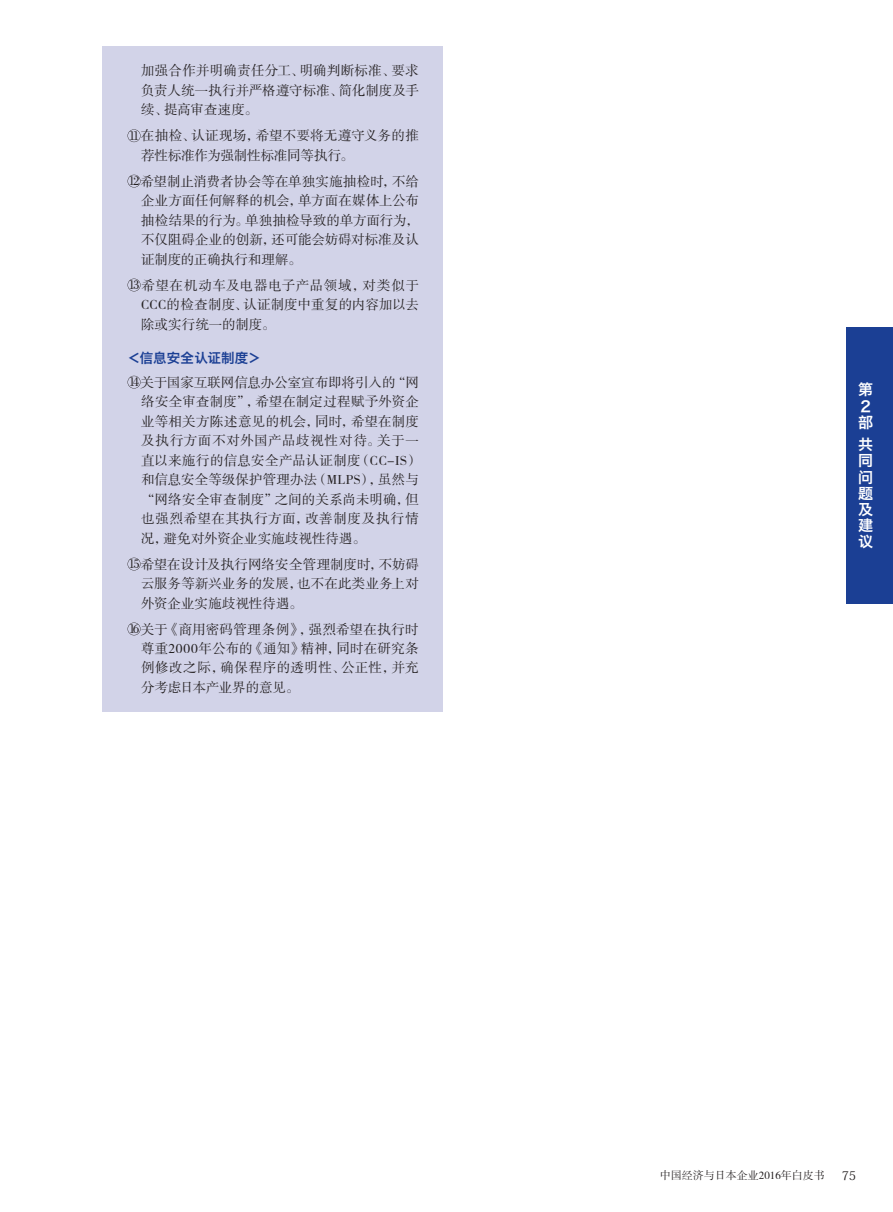
<style>
.page{position:relative;width:893px;height:1212px;background:#fff}
.page>*{position:absolute;margin:0;border:0;box-sizing:border-box;transform-origin:0 0}
.t1{font:15px/16.2px "Hiragino Sans GB W6";color:#fff}
.t2{font:13.5px/19.5px "FZSSK GBK1 0";letter-spacing:.01em;color:#231f20;text-align:justify}
.t3{font:13.5px "Hiragino Sans GB W6";letter-spacing:.01em;color:#1b3f94}
.t4{font:12px "Koz Min Pr 6 N";color:#231f20}
.t5{font:10.95px "FZSSK GBK1 0";color:#231f20}
.s1{font-family:"Bodoni BT"}
</style>
<div class="page">
<div style="left:102px;top:47px;width:340px;height:665px;background:#d2d3e8"></div>
<div style="left:846px;top:327px;width:47px;height:277px;background:#1b3f94"></div>
<svg style="left:128px;top:129px;width:13px;height:13px"></svg>
<svg style="left:128px;top:175px;width:13px;height:13px"></svg>
<svg style="left:128px;top:279px;width:13px;height:12px"></svg>
<svg style="left:128px;top:376px;width:13px;height:13px"></svg>
<svg style="left:128px;top:558px;width:13px;height:12px"></svg>
<svg style="left:128px;top:622px;width:13px;height:13px"></svg>
<p class="t2" style="left:141px;top:62px;width:279px">加强合作并明确责任分工、明确判断标准、要求负责人统一执行并严格遵守标准、简化制度及手续、提高审查速度。</p>
<p class="t2" style="left:141px;top:127px;width:279px;text-indent:-12px"><span class="s1">11</span>在抽检、认证现场，希望不要将无遵守义务的推荐性标准作为强制性标准同等执行。</p>
<p class="t2" style="left:141px;top:172px;width:279px;text-indent:-12px"><span class="s1">12</span>希望制止消费者协会等在单独实施抽检时，不给企业方面任何解释的机会，单方面在媒体上公布抽检结果的行为。单独抽检导致的单方面行为，不仅阻碍企业的创新，还可能会妨碍对标准及认证制度的正确执行和理解。</p>
<p class="t2" style="left:141px;top:276px;width:279px;text-indent:-12px"><span class="s1">13</span>希望在机动车及电器电子产品领域，对类似于CCC的检查制度、认证制度中重复的内容加以去除或实行统一的制度。</p>
<p class="t3" style="left:128px;top:349px;width:135px">＜信息安全认证制度＞</p>
<p class="t2" style="left:141px;top:373px;width:279px;text-indent:-12px"><span class="s1">14</span>关于国家互联网信息办公室宣布即将引入的“网络安全审查制度”，希望在制定过程赋予外资企业等相关方陈述意见的机会，同时，希望在制度及执行方面不对外国产品歧视性对待。关于一直以来施行的信息安全产品认证制度（CC-IS）和信息安全等级保护管理办法（MLPS），虽然与“网络安全审查制度”之间的关系尚未明确，但也强烈希望在其执行方面，改善制度及执行情况，避免对外资企业实施歧视性待遇。</p>
<p class="t2" style="left:141px;top:555px;width:279px;text-indent:-12px"><span class="s1">15</span>希望在设计及执行网络安全管理制度时，不妨碍云服务等新兴业务的发展，也不在此类业务上对外资企业实施歧视性待遇。</p>
<p class="t2" style="left:141px;top:620px;width:279px;text-indent:-12px"><span class="s1">16</span>关于《商用密码管理条例》，强烈希望在执行时尊重2000年公布的《通知》精神，同时在研究条例修改之际，确保程序的透明性、公正性，并充分考虑日本产业界的意见。</p>
<p class="t1" style="left:858px;top:381px;width:16px">第<br>２部</p>
<p class="t1" style="left:858px;top:436px;width:16px;text-align:justify">共同问题及建议</p>
<p class="t5" style="left:660px;top:1170px;width:167px">中国经济与日本企业2016年白皮书</p>
<p class="t4" style="left:842px;top:1169px;width:16px">75</p>
</div>
